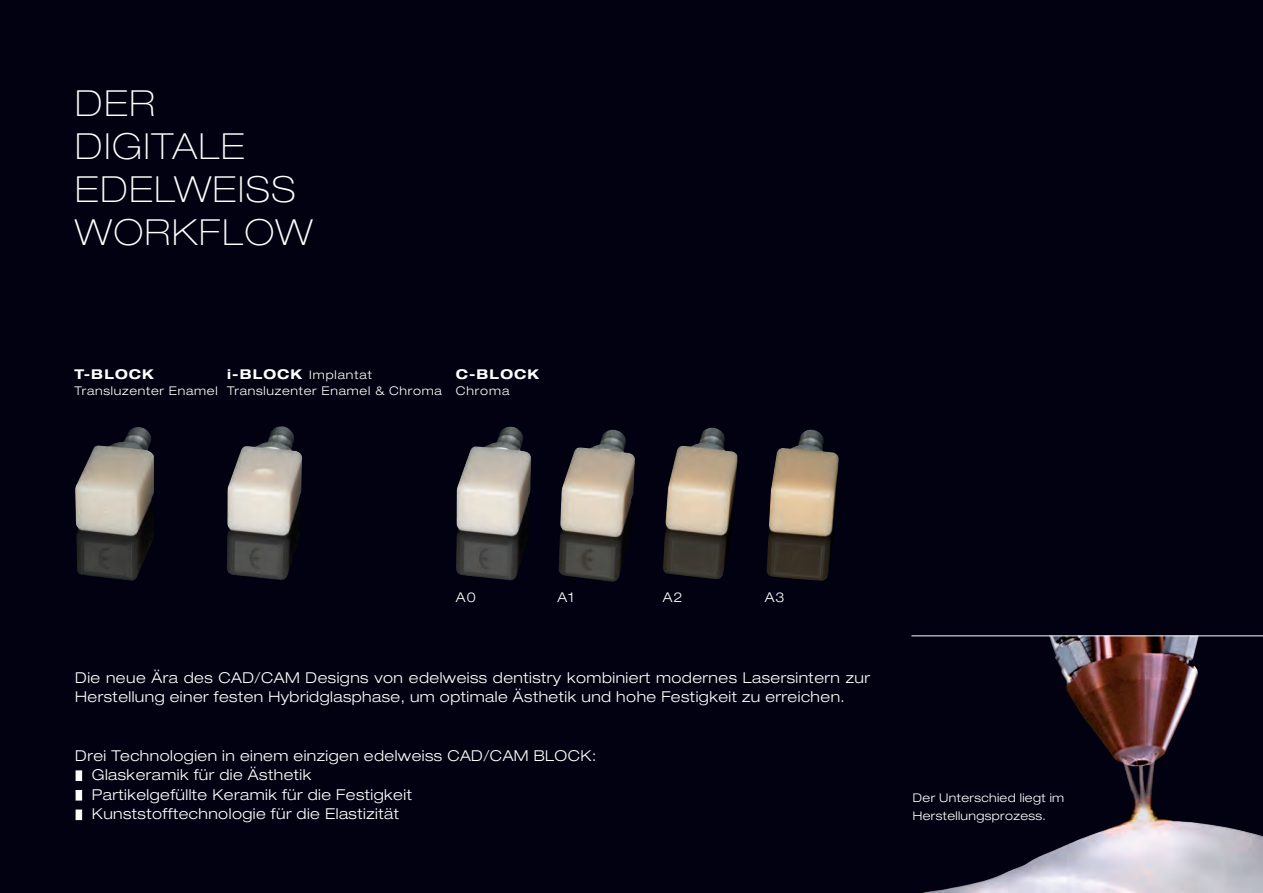
<style>
.page{position:relative;width:1263px;height:893px;background:#010111}
.page>*{position:absolute;margin:0;border:0;box-sizing:border-box;transform-origin:0 0}
.t1{font:100 expanded 36px/43.2px "Helvetica Neue LT Pro";letter-spacing:.05em;color:#fff}
.t2{font:300 expanded 15px/19.5px "Helvetica Neue LT Pro";letter-spacing:.03em;color:#fff}
.t3{font:700 expanded 13.5px "Helvetica Neue LT Pro";letter-spacing:.075em;color:#fff}
.t4{font:300 expanded 13.5px "Helvetica Neue LT Pro";letter-spacing:.075em;color:#fff}
.t5{font:300 expanded 12px "Helvetica Neue LT Pro";letter-spacing:.06em;color:#fff}
.t6{font:300 expanded 12px/18px "Helvetica Neue LT Pro";letter-spacing:.03em;color:#fff}
.s1{font-weight:700;font-size:13.5px}
</style>
<div class="page">
<img style="left:922px;top:636px;width:341px;height:257px">
<img style="left:766px;top:430px;width:73px;height:151px">
<img style="left:663px;top:428px;width:75px;height:151px">
<img style="left:559px;top:430px;width:76px;height:152px">
<img style="left:456px;top:427px;width:75px;height:154px">
<img style="left:75px;top:427px;width:79px;height:154px">
<img style="left:227px;top:426px;width:75px;height:154px">
<svg style="left:76px;top:770px;width:6px;height:11px"></svg>
<div style="left:76px;top:790px;width:6px;height:10px;background:#fff;border:1px solid #fff"></div>
<div style="left:76px;top:810px;width:6px;height:10px;background:#fff;border:1px solid #fff"></div>
<hr style="left:911px;top:635px;width:352px;height:1px;background:#fff">
<h1 class="t1" style="left:75px;top:81px;width:239px">DER<br>DIGITALE<br>EDELWEISS<br>WORKFLOW</h1>
<p class="t3" style="left:75px;top:366px;width:81px">T-BLOCK</p>
<p class="t5" style="left:227px;top:368px;width:146px"><span class="s1">i-BLOCK</span> Implantat</p>
<p class="t3" style="left:456px;top:366px;width:85px">C-BLOCK</p>
<p class="t5" style="left:75px;top:383px;width:436px">Transluzenter Enamel Transluzenter Enamel &amp; Chroma Chroma</p>
<p class="t4" style="left:456px;top:589px;width:21px">A0</p>
<p class="t4" style="left:557px;top:589px;width:18px">A1</p>
<p class="t4" style="left:663px;top:589px;width:21px">A2</p>
<p class="t4" style="left:765px;top:589px;width:21px">A3</p>
<p class="t2" style="left:75px;top:668px;width:796px">Die neue Ära des CAD/CAM Designs von edelweiss dentistry kombiniert modernes Lasersintern zur<br>Herstellung einer festen Hybridglasphase, um optimale Ästhetik und hohe Festigkeit zu erreichen.</p>
<p class="t2" style="left:92px;top:746px;width:506px;text-indent:-16px">Drei Technologien in einem einzigen edelweiss CAD/CAM BLOCK:<br>Glaskeramik für die Ästhetik<br>Partikelgefüllte Keramik für die Festigkeit<br>Kunststofftechnologie für die Elastizität</p>
<p class="t6" style="left:913px;top:788px;width:153px">Der Unterschied liegt im<br>Herstellungsprozess.</p>
</div>
